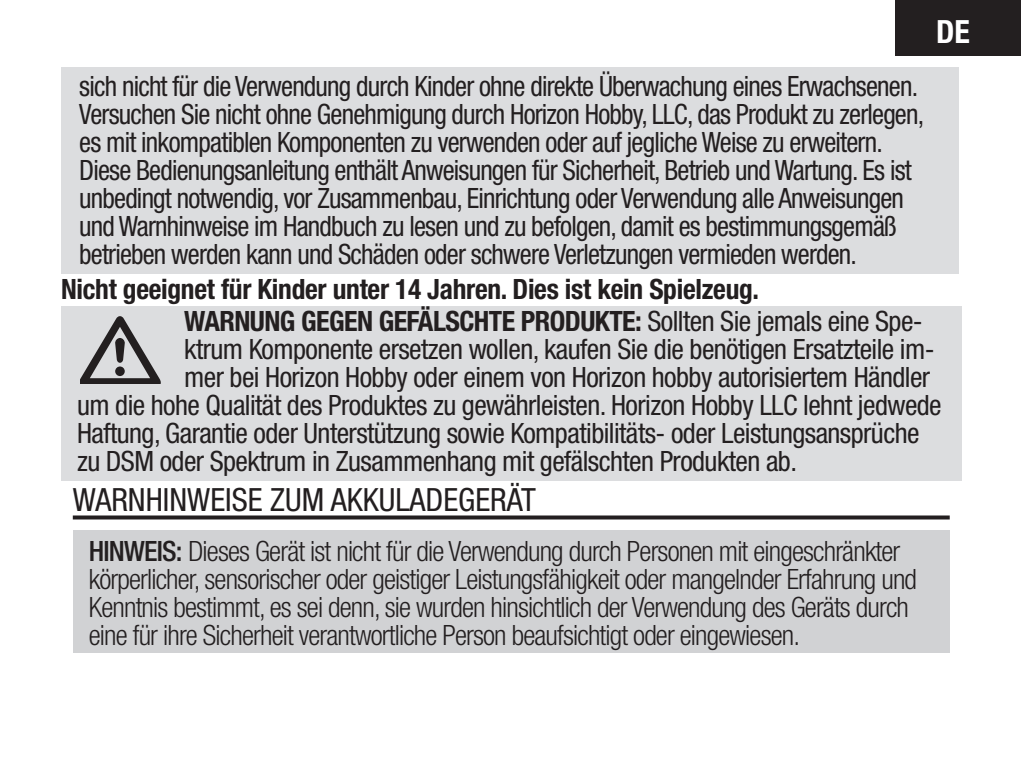
<style>
.page{position:relative;width:1021px;height:772px;background:#fff}
.page>*{position:absolute;margin:0;border:0;box-sizing:border-box;transform-origin:0 0}
.Section_Header{font:condensed 32px "Helvetica Neue LT Std";color:#231f20}
.t1{font:700 condensed 32px "Helvetica Neue LT Std";color:#fff}
.Body_Text{font:condensed 28px/28px "Helvetica Neue LT Std";letter-spacing:-.03em;color:#231f20;scale:.96 1}
.Body_Text-2{font:condensed 28px "Helvetica Neue LT Std";letter-spacing:-.03em;color:#231f20}
.CAUTIONS_WARNINGS{font:300 condensed 28px/28px "Helvetica Neue LT Std";letter-spacing:-.03em;color:#231f20}
.Body{font:700 condensed 28px "Helvetica Neue LT Std";letter-spacing:-.01em;color:#231f20}
.Body_Text-3{font:700 condensed 28px "Helvetica Neue LT Std";letter-spacing:-.02em;color:#231f20}
.s1{font-weight:400}
.s2{font-weight:500}
</style>
<div class="page">
<div style="left:895px;top:0;width:125px;height:55px;background:#231f20"></div>
<div style="left:61px;top:307px;width:900px;height:173px;background:#dcdddf"></div>
<svg style="left:80px;top:316px;width:81px;height:67px"></svg>
<div style="left:61px;top:67px;width:897px;height:207px;background:#dcdddf"></div>
<div style="left:73px;top:529px;width:876px;height:122px;background:#d1d2d4"></div>
<svg style="left:73px;top:515px;width:876px;height:4px;background:#3e3a3b"></svg>
<p class="Body_Text" style="left:79px;top:72px;width:881px">sich nicht für die Verwendung durch Kinder ohne direkte Überwachung eines Erwachsenen.<br>Versuchen Sie nicht ohne Genehmigung durch Horizon Hobby, LLC, das Produkt zu zerlegen, es mit inkompatiblen Komponenten zu verwenden oder auf jegliche Weise zu erweitern.<br>Diese Bedienungsanleitung enthält Anweisungen für Sicherheit, Betrieb und Wartung. Es ist unbedingt notwendig, vor Zusammenbau, Einrichtung oder Verwendung alle Anweisungen und Warnhinweise im Handbuch zu lesen und zu befolgen, damit es bestimmungsgemäß betrieben werden kann und Schäden oder schwere Verletzungen vermieden werden.</p>
<p class="t1" style="left:936px;top:13px;width:35px">DE</p>
<p class="Body" style="left:61px;top:271px;width:699px">Nicht geeignet für Kinder unter 14 Jahren. Dies ist kein Spielzeug.</p>
<p class="Body_Text-3" style="left:184px;top:304px;width:740px">WARNUNG GEGEN GEFÄLSCHTE PRODUKTE: <span class="s1">Sollten Sie jemals eine Spe-</span></p>
<p class="Body_Text-2" style="left:184px;top:332px;width:752px">ktrum Komponente ersetzen wollen, kaufen Sie die benötigen Ersatzteile im-</p>
<p class="Body_Text-2" style="left:184px;top:360px;width:747px">mer bei Horizon Hobby oder einem von Horizon hobby autorisiertem Händler</p>
<p class="Body_Text-2" style="left:77px;top:388px;width:866px">um die hohe Qualität des Produktes zu gewährleisten. Horizon Hobby LLC lehnt jedwede</p>
<p class="Body_Text-2" style="left:77px;top:416px;width:844px">Haftung, Garantie oder Unterstützung sowie Kompatibilitäts- oder Leistungsansprüche</p>
<p class="Body_Text-2" style="left:77px;top:444px;width:721px">zu DSM oder Spektrum in Zusammenhang mit gefälschten Produkten ab.</p>
<p class="Section_Header" style="left:73px;top:481px;width:464px">WARNHINWEISE ZUM AKKULADEGERÄT</p>
<p class="CAUTIONS_WARNINGS" style="left:89px;top:536px;width:829px"><span class="s2">HINWEIS:</span> Dieses Gerät ist nicht für die Verwendung durch Personen mit eingeschränkter körperlicher, sensorischer oder geistiger Leistungsfähigkeit oder mangelnder Erfahrung und Kenntnis bestimmt, es sei denn, sie wurden hinsichtlich der Verwendung des Geräts durch eine für ihre Sicherheit verantwortliche Person beaufsichtigt oder eingewiesen.</p>
</div>
